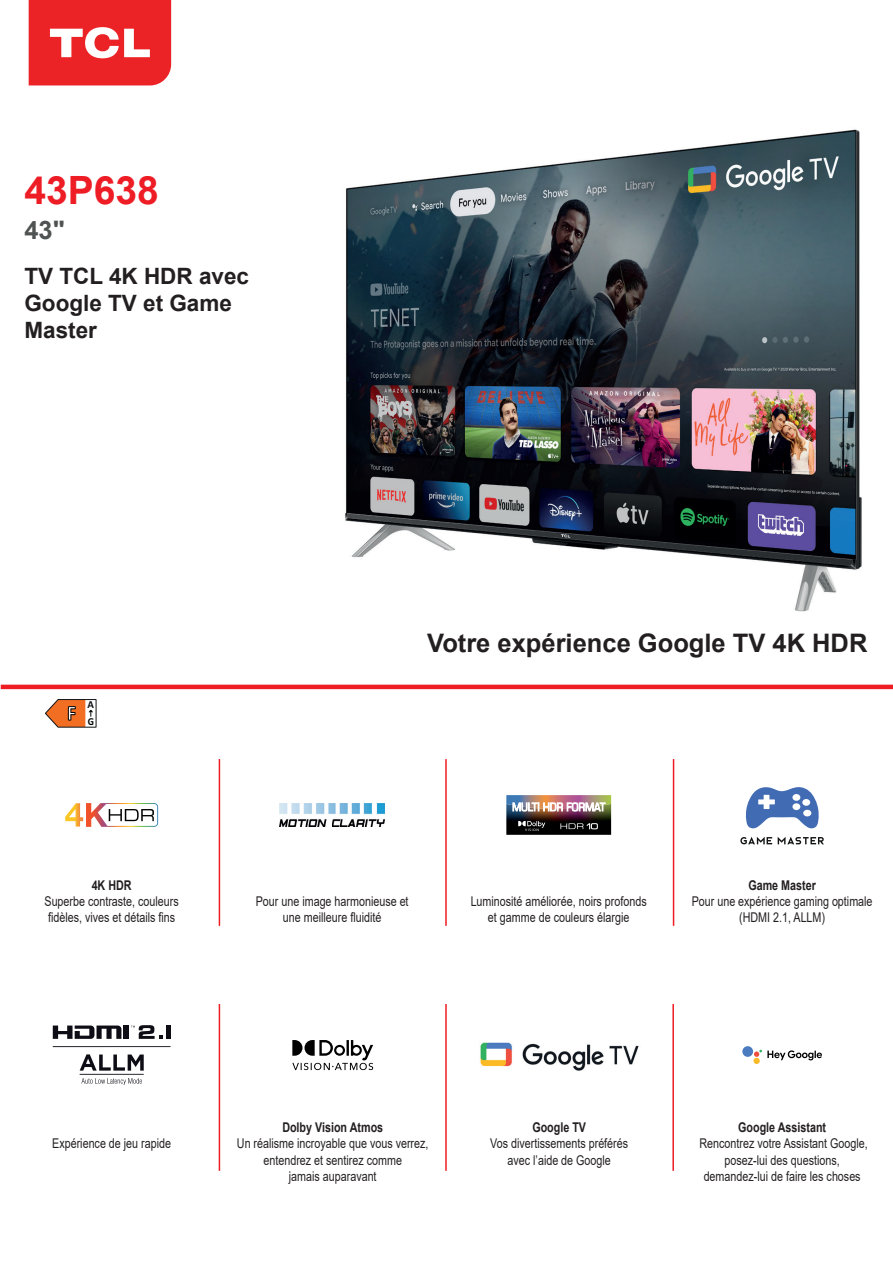
<style>
.page{position:relative;width:893px;height:1263px;background:#fff}
.page>*{position:absolute;margin:0;border:0;box-sizing:border-box;transform-origin:0 0}
.t1{font:700 39px "Arial";color:#ee1c25}
.t2{font:700 25.5px "Arial";color:#231f20}
.t3{font:700 25.5px "Arial";color:#4f5252}
.t4{font:700 22.5px/27px "Arial";color:#231f20}
.t5{font:700 21.3px "Calibri";color:#fff;scale:.92 1}
.t6{font:13.35px/16px "Arial";color:#231f20;text-align:center;scale:.8 1}
.t7{font:700 13.35px "Arial";color:#231f20;scale:.8 1}
.t8{font:700 10.8px "Calibri";color:#0f1213}
.t9{font:700 10.65px "Calibri";color:#000001;scale:.92 1}
</style>
<div class="page">
<img style="left:345px;top:129px;width:517px;height:483px">
<svg style="left:29px;top:0;width:142px;height:85px;background:#ee3f41"></svg>
<hr style="left:1px;top:685px;width:892px;height:4px;background:#ee1d23">
<hr style="left:219px;top:759px;width:1px;height:167px;background:#ee1d23">
<hr style="left:445px;top:759px;width:2px;height:167px;background:#ee1d23">
<hr style="left:673px;top:759px;width:1px;height:167px;background:#ee1d23">
<hr style="left:219px;top:1004px;width:1px;height:167px;background:#ee1d23">
<hr style="left:445px;top:1004px;width:2px;height:167px;background:#ee1d23">
<hr style="left:672px;top:1004px;width:2px;height:167px;background:#ee1d23">
<svg style="left:45px;top:699px;width:51px;height:28px"></svg>
<svg style="left:754px;top:1050px;width:68px;height:10px"></svg>
<div style="left:753px;top:1058px;width:7px;height:6px;background:#fcba28;border-radius:50%"></div>
<div style="left:742px;top:1046px;width:11px;height:11px;background:#4c7cbf;border-radius:50%"></div>
<svg style="left:292px;top:1040px;width:81px;height:30px"></svg>
<img style="left:506px;top:795px;width:105px;height:40px">
<div style="left:124px;top:1025px;width:5px;height:14px;background:#0e0d15"></div>
<svg style="left:53px;top:1025px;width:68px;height:14px"></svg>
<svg style="left:131px;top:1025px;width:31px;height:14px"></svg>
<div style="left:166px;top:1025px;width:5px;height:14px;background:#0e0d15"></div>
<hr style="left:53px;top:1046px;width:118px;height:1px;background:#0e0d15">
<svg style="left:80px;top:1054px;width:64px;height:16px"></svg>
<hr style="left:80px;top:1074px;width:64px;height:1px;background:#0e0d15">
<svg style="left:81px;top:1078px;width:61px;height:7px"></svg>
<img style="left:480px;top:1042px;width:159px;height:29px">
<svg style="left:740px;top:837px;width:32px;height:7px"></svg>
<svg style="left:778px;top:837px;width:46px;height:7px"></svg>
<svg style="left:745px;top:787px;width:74px;height:42px"></svg>
<svg style="left:65px;top:803px;width:93px;height:24px"></svg>
<img style="left:280px;top:803px;width:105px;height:23px">
<h1 class="t1" style="left:24px;top:163px;width:136px">43P638</h1>
<h2 class="t3" style="left:24px;top:212px;width:42px">43 "</h2>
<h3 class="t4" style="left:24px;top:263px;width:226px">TV TCL 4K HDR avec<br>Google TV et Game<br>Master</h3>
<h3 class="t5" style="left:67px;top:700px;width:11px">F</h3>
<p class="t8" style="left:88px;top:698px;width:8px">A</p>
<p class="t9" style="left:88px;top:715px;width:8px">G</p>
<h2 class="t2" style="left:427px;top:625px;width:442px">Votre expérience Google TV 4K HDR</h2>
<p class="t7" style="left:92px;top:876px;width:51px">4K HDR</p>
<p class="t6" style="left:45px;top:893px;width:169px;text-align:left">Superbe contraste, couleurs fidèles, vives et détails fins</p>
<p class="t6" style="left:256px;top:893px;width:193px">Pour une image harmonieuse et une meilleure fluidité</p>
<p class="t6" style="left:471px;top:893px;width:222px">Luminosité améliorée, noirs profonds et gamme de couleurs élargie</p>
<p class="t7" style="left:748px;top:876px;width:86px">Game Master</p>
<p class="t6" style="left:692px;top:893px;width:228px">Pour une expérience gaming optimale (HDMI 2.1, ALLM)</p>
<p class="t6" style="left:52px;top:1136px;width:150px">Expérience de jeu rapide</p>
<p class="t7" style="left:282px;top:1118px;width:128px">Dolby Vision Atmos</p>
<p class="t6" style="left:237px;top:1135px;width:241px">Un réalisme incroyable que vous verrez, entendrez et sentirez comme<br>jamais auparavant</p>
<p class="t7" style="left:532px;top:1118px;width:69px">Google TV</p>
<p class="t6" style="left:490px;top:1135px;width:174px">Vos divertissements préférés avec l’aide de Google</p>
<p class="t7" style="left:738px;top:1118px;width:111px">Google Assistant</p>
<p class="t6" style="left:699px;top:1135px;width:212px">Rencontrez votre Assistant Google, posez-lui des questions, demandez-lui de faire les choses</p>
</div>
